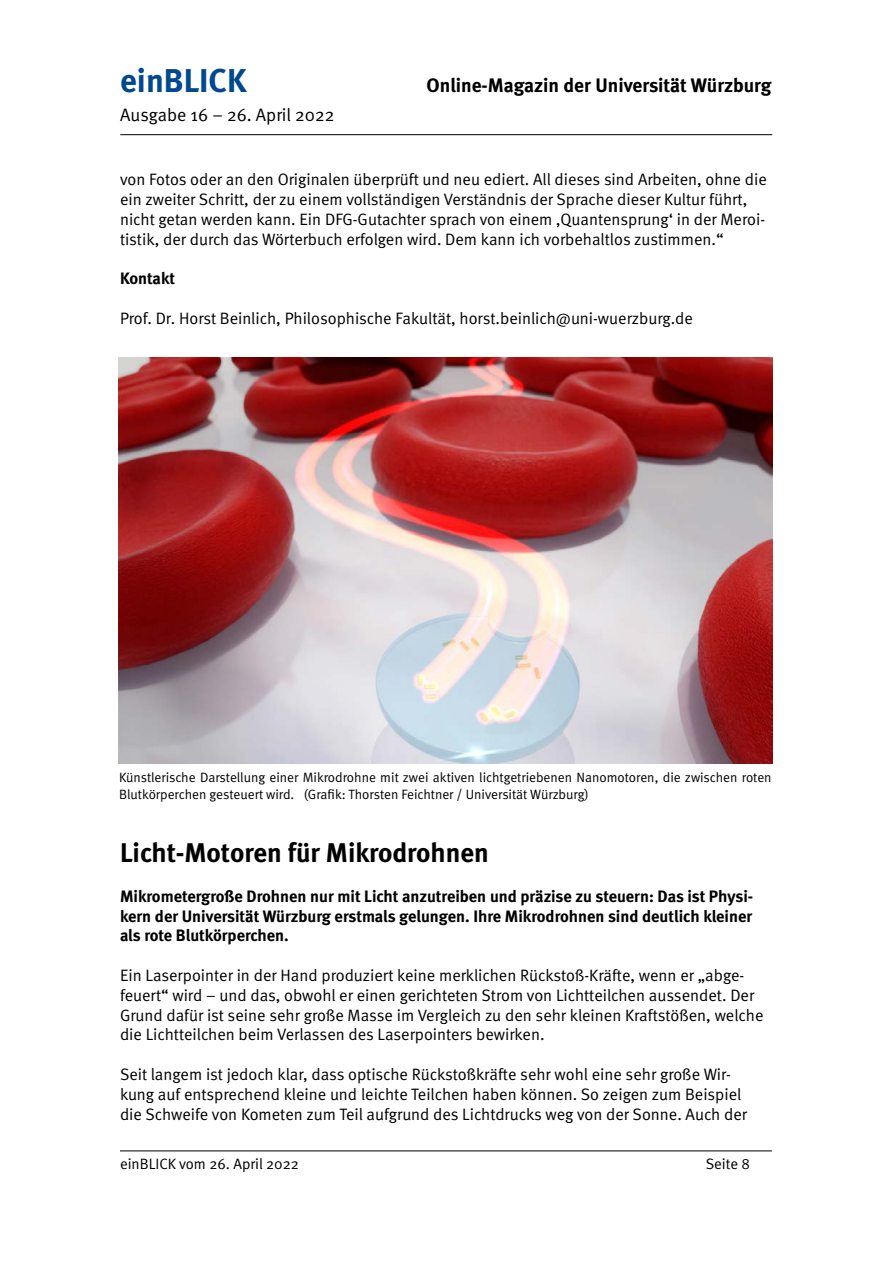
<style>
.page{position:relative;width:893px;height:1263px;background:#fff}
.page>*{position:absolute;margin:0;border:0;box-sizing:border-box;transform-origin:0 0}
.t1{font:700 33px "Meta";color:#004990}
.t2{font:700 27px "Meta";color:#000}
.t3{font:700 19.5px "Meta";color:#000}
.t4{font:18px "Meta Normal";color:#000}
.t5{font:16.5px/19.8px "Meta Normal";color:#000}
.t6{font:700 16.5px/19.8px "Meta";color:#000;text-align:justify}
.t7{font:15px "Meta Normal";color:#000}
.t8{font:13.5px/16.2px "Meta Normal";color:#000}
</style>
<div class="page">
<hr style="left:120px;top:134px;width:652px;height:1px;background:#000">
<hr style="left:120px;top:1150px;width:652px;height:1px;background:#000">
<img style="left:119px;top:358px;width:654px;height:405px">
<h1 class="t1" style="left:120px;top:61px;width:128px">einBLICK</h1>
<p class="t3" style="left:427px;top:74px;width:346px">Online-Magazin der Universität Würzburg</p>
<p class="t4" style="left:120px;top:105px;width:216px">Ausgabe 16 – 26. April 2022</p>
<p class="t5" style="left:120px;top:169px;width:648px">von Fotos oder an den Originalen überprüft und neu ediert. All dieses sind Arbeiten, ohne die ein zweiter Schritt, der zu einem vollständigen Verständnis der Sprache dieser Kultur führt, nicht getan werden kann. Ein DFG-Gutachter sprach von einem ‚Quantensprung‘ in der Meroi&shy;tistik, der durch das Wörterbuch erfolgen wird. Dem kann ich vorbehaltlos zustimmen.“</p>
<p class="t6" style="left:120px;top:268px;width:57px">Kontakt</p>
<p class="t5" style="left:120px;top:308px;width:574px">Prof. Dr. Horst Beinlich, Philosophische Fakultät, horst.beinlich@uni-wuerzburg.de</p>
<p class="t8" style="left:119px;top:769px;width:654px">Künstlerische Darstellung einer Mikrodrohne mit zwei aktiven lichtgetriebenen Nanomotoren, die zwischen roten<br>Blutkörperchen gesteuert wird. (Grafik: Thorsten Feichtner / Universität Würzburg)</p>
<h2 class="t2" style="left:120px;top:837px;width:370px">Licht-Motoren für Mikrodrohnen</h2>
<p class="t6" style="left:120px;top:886px;width:635px">Mikrometergroße Drohnen nur mit Licht anzutreiben und präzise zu steuern: Das ist Physi&shy;kern der Universität Würzburg erstmals gelungen. Ihre Mikrodrohnen sind deutlich kleiner als rote Blutkörperchen.</p>
<p class="t5" style="left:120px;top:965px;width:645px">Ein Laserpointer in der Hand produziert keine merklichen Rückstoß-Kräfte, wenn er „abge&shy;feuert“ wird – und das, obwohl er einen gerichteten Strom von Lichtteilchen aussendet. Der Grund dafür ist seine sehr große Masse im Vergleich zu den sehr kleinen Kraftstößen, welche die Lichtteilchen beim Verlassen des Laserpointers bewirken.</p>
<p class="t5" style="left:120px;top:1064px;width:629px">Seit langem ist jedoch klar, dass optische Rückstoßkräfte sehr wohl eine sehr große Wir&shy;kung auf entsprechend kleine und leichte Teilchen haben können. So zeigen zum Beispiel die Schweife von Kometen zum Teil aufgrund des Lichtdrucks weg von der Sonne. Auch der</p>
<p class="t7" style="left:120px;top:1155px;width:180px">einBLICK vom 26. April 2022</p>
<p class="t7" style="left:706px;top:1155px;width:46px">Seite 8</p>
</div>
